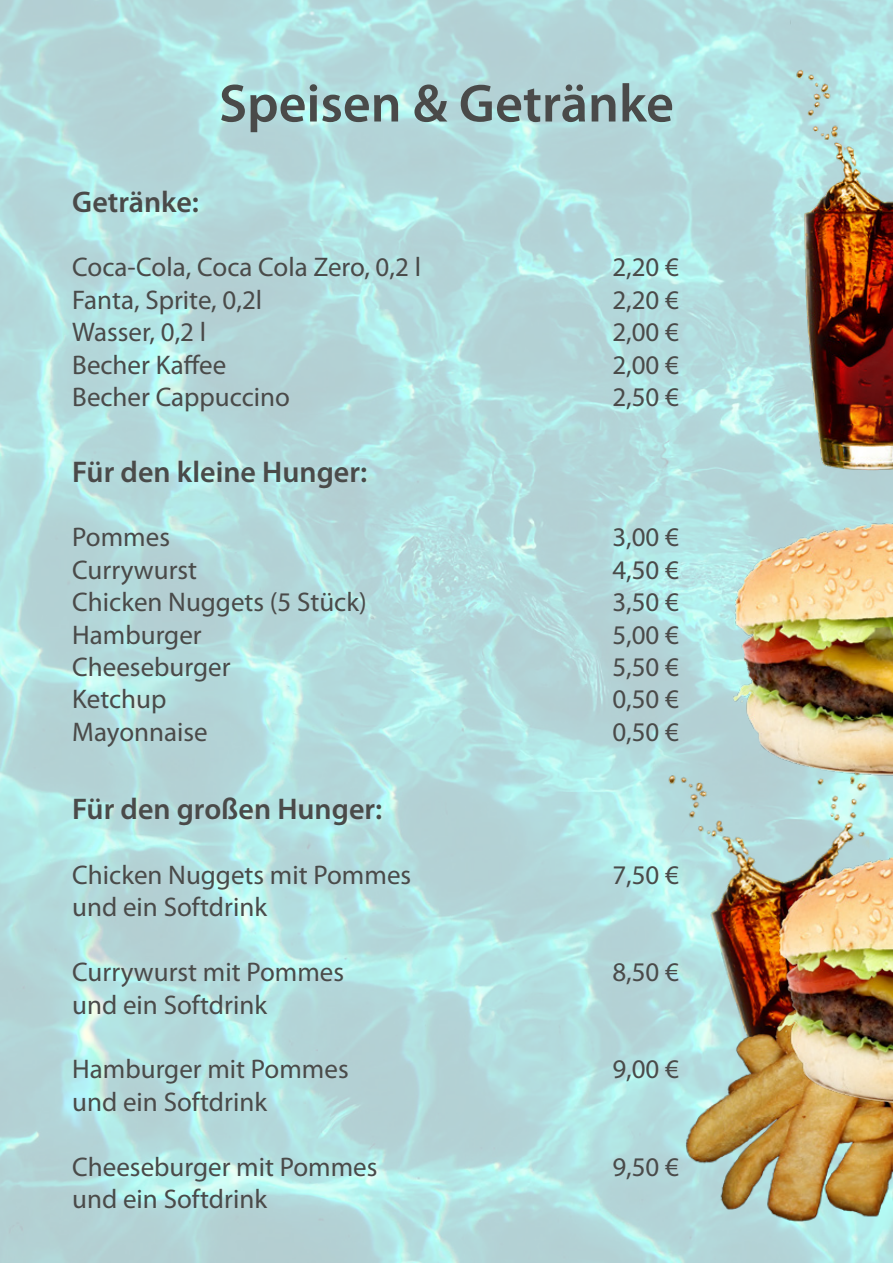
<style>
.page{position:relative;width:893px;height:1263px;background:#fff}
.page>*{position:absolute;margin:0;border:0;box-sizing:border-box;transform-origin:0 0}
.t1{font:600 54px "Myriad Pro";color:#4a4a49}
.t2{font:600 30px "Myriad Pro";color:#4a4a49}
.t3{font:27px "Myriad Pro";color:#4a4a49}
</style>
<div class="page">
<img style="left:0;top:0;width:893px;height:1263px">
<img style="left:643px;top:648px;width:250px;height:190px">
<img style="left:577px;top:838px;width:316px;height:425px">
<img style="left:729px;top:514px;width:164px;height:267px">
<img style="left:791px;top:0;width:102px;height:473px">
<img style="left:774px;top:845px;width:119px;height:266px">
<p class="t2" style="left:72px;top:182px;width:128px">Getränke:</p>
<h1 class="t1" style="left:219px;top:69px;width:456px">Speisen &amp; Getränke</h1>
<p class="t3" style="left:72px;top:251px;width:350px">Coca-Cola, Coca Cola Zero, 0,2 l</p>
<p class="t3" style="left:612px;top:251px;width:68px">2,20 €</p>
<p class="t3" style="left:72px;top:283px;width:191px">Fanta, Sprite, 0,2l</p>
<p class="t3" style="left:612px;top:283px;width:68px">2,20 €</p>
<p class="t3" style="left:72px;top:315px;width:135px">Wasser, 0,2 l</p>
<p class="t3" style="left:612px;top:315px;width:68px">2,00 €</p>
<p class="t3" style="left:72px;top:348px;width:155px">Becher Kaffee</p>
<p class="t3" style="left:612px;top:348px;width:68px">2,00 €</p>
<p class="t3" style="left:72px;top:380px;width:219px">Becher Cappuccino</p>
<p class="t3" style="left:612px;top:380px;width:68px">2,50 €</p>
<p class="t2" style="left:72px;top:452px;width:296px">Für den kleine Hunger:</p>
<p class="t3" style="left:72px;top:521px;width:99px">Pommes</p>
<p class="t3" style="left:612px;top:521px;width:68px">3,00 €</p>
<p class="t3" style="left:72px;top:553px;width:126px">Currywurst</p>
<p class="t3" style="left:612px;top:553px;width:68px">4,50 €</p>
<p class="t3" style="left:72px;top:585px;width:296px">Chicken Nuggets (5 Stück)</p>
<p class="t3" style="left:612px;top:585px;width:68px">3,50 €</p>
<p class="t3" style="left:72px;top:618px;width:131px">Hamburger</p>
<p class="t3" style="left:612px;top:618px;width:68px">5,00 €</p>
<p class="t3" style="left:72px;top:650px;width:160px">Cheeseburger</p>
<p class="t3" style="left:612px;top:650px;width:68px">5,50 €</p>
<p class="t3" style="left:72px;top:683px;width:96px">Ketchup</p>
<p class="t3" style="left:612px;top:683px;width:68px">0,50 €</p>
<p class="t3" style="left:72px;top:715px;width:137px">Mayonnaise</p>
<p class="t3" style="left:612px;top:715px;width:68px">0,50 €</p>
<p class="t2" style="left:72px;top:790px;width:311px">Für den großen Hunger:</p>
<p class="t3" style="left:72px;top:858px;width:340px">Chicken Nuggets mit Pommes</p>
<p class="t3" style="left:612px;top:858px;width:68px">7,50 €</p>
<p class="t3" style="left:72px;top:890px;width:196px">und ein Softdrink</p>
<p class="t3" style="left:72px;top:955px;width:273px">Currywurst mit Pommes</p>
<p class="t3" style="left:612px;top:955px;width:68px">8,50 €</p>
<p class="t3" style="left:72px;top:988px;width:196px">und ein Softdrink</p>
<p class="t3" style="left:72px;top:1052px;width:278px">Hamburger mit Pommes</p>
<p class="t3" style="left:612px;top:1052px;width:68px">9,00 €</p>
<p class="t3" style="left:72px;top:1085px;width:196px">und ein Softdrink</p>
<p class="t3" style="left:72px;top:1150px;width:307px">Cheeseburger mit Pommes</p>
<p class="t3" style="left:612px;top:1150px;width:68px">9,50 €</p>
<p class="t3" style="left:72px;top:1182px;width:196px">und ein Softdrink</p>
</div>
